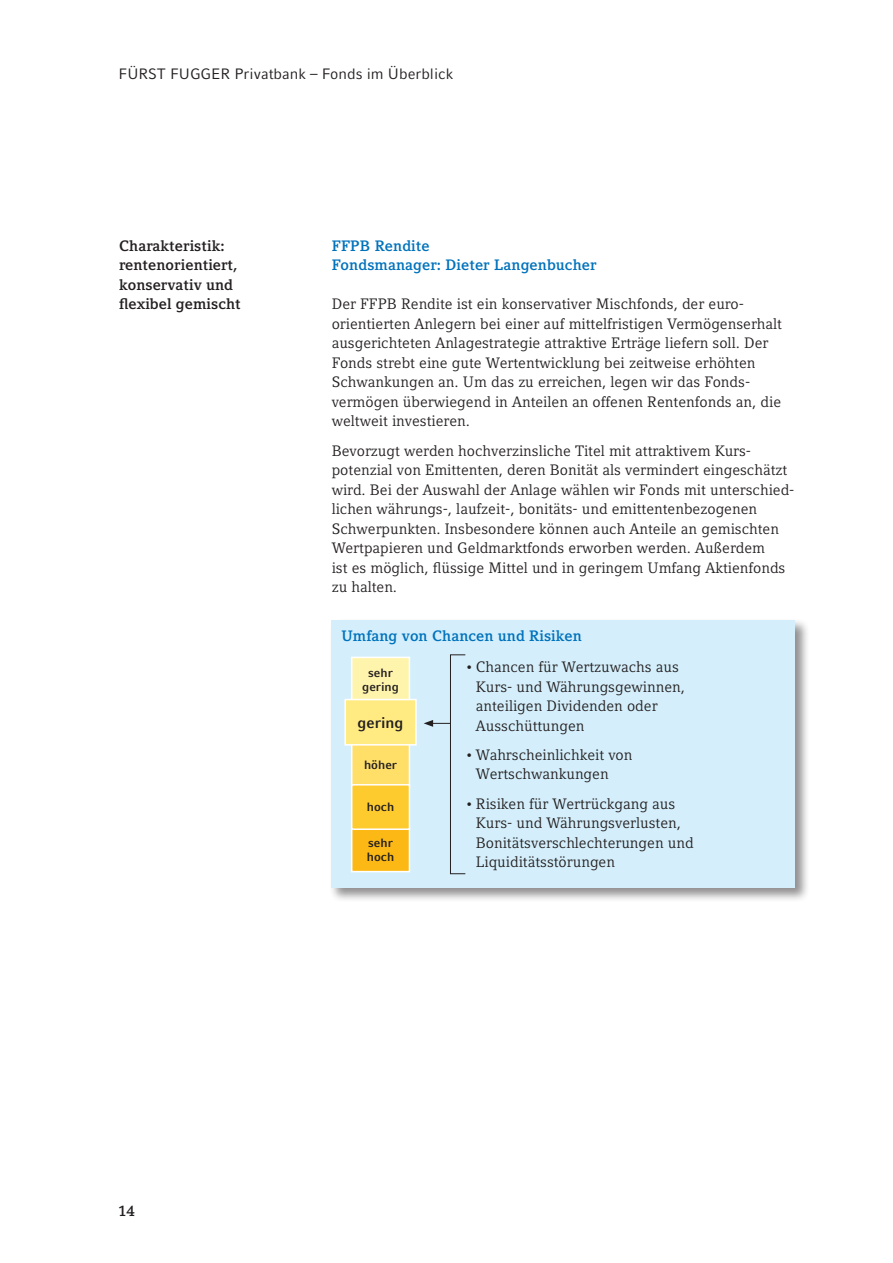
<style>
.page{position:relative;width:893px;height:1263px;background:#fff}
.page>*{position:absolute;margin:0;border:0;box-sizing:border-box;transform-origin:0 0}
.Fließtext__Basis{font:15px/19.5px "Compatil Letter LT Pro";color:#231f20}
.Fließtext_weit{font:15px/19.5px "Compatil Letter LT Pro";color:#231f20}
.Zwischenüberschrift{font:700 15px/19.5px "Compatil Letter LT Pro";letter-spacing:.005em;color:#0072bc}
.Marginalie{font:700 15px/19.5px "Compatil Letter LT Pro";letter-spacing:.005em;color:#231f20}
.Produkt{font:15px "Compatil Fact LT Pro";color:#231f20}
.Zusatz_mittig_groß{font:700 15px "Compatil Fact LT Pro";color:#231f20}
.Zusatz_mittig{font:700 12px/13.5px "Compatil Fact LT Pro";color:#231f20;text-align:center}
</style>
<div class="page">
<div style="left:329px;top:618px;width:480px;height:285px;background:#231f20;opacity:.5"></div>
<div style="left:332px;top:620px;width:463px;height:268px;background:#d4effb"></div>
<svg style="left:344px;top:656px;width:73px;height:217px"></svg>
<svg style="left:424px;top:720px;width:26px;height:7px"></svg>
<div style="left:450px;top:654px;width:16px;height:220px;border:1px solid #231f20"></div>
<p class="Produkt" style="left:119px;top:65px;width:336px">FÜRST FUGGER Privatbank – Fonds im Überblick</p>
<p class="Marginalie" style="left:119px;top:236px;width:123px">Charakteristik: rentenorientiert, konservativ und flexibel gemischt</p>
<p class="Zwischenüberschrift" style="left:332px;top:236px;width:266px">FFPB Rendite<br>Fondsmanager: Dieter Langenbucher</p>
<p class="Fließtext_weit" style="left:332px;top:295px;width:452px">Der FFPB Rendite ist ein konservativer Mischfonds, der euro&shy;orientierten Anlegern bei einer auf mittelfristigen Vermögenserhalt ausgerichteten Anlagestrategie attraktive Erträge liefern soll. Der Fonds strebt eine gute Wertentwicklung bei zeitweise erhöhten Schwankungen an. Um das zu erreichen, legen wir das Fonds&shy;vermögen überwiegend in Anteilen an offenen Rentenfonds an, die weltweit investieren.</p>
<p class="Fließtext__Basis" style="left:332px;top:441px;width:464px">Bevorzugt werden hochverzinsliche Titel mit attraktivem Kurs&shy;potenzial von Emittenten, deren Bonität als vermindert eingeschätzt wird. Bei der Auswahl der Anlage wählen wir Fonds mit unterschied&shy;lichen währungs-, laufzeit-, bonitäts- und emittentenbezogenen Schwerpunkten. Insbesondere können auch Anteile an gemischten Wertpapieren und Geldmarktfonds erworben werden. Außerdem<br>ist es möglich, flüssige Mittel und in geringem Umfang Aktienfonds zu halten.</p>
<p class="Zwischenüberschrift" style="left:341px;top:626px;width:242px">Umfang von Chancen und Risiken</p>
<p class="Zusatz_mittig" style="left:362px;top:666px;width:38px">sehr gering</p>
<p class="Fließtext__Basis" style="left:476px;top:657px;width:211px;text-indent:-11px">•Chancen für Wertzuwachs aus<br>Kurs- und Währungsgewinnen, anteiligen Dividenden oder<br>Ausschüttungen</p>
<p class="Fließtext__Basis" style="left:476px;top:745px;width:158px;text-indent:-11px">•Wahrscheinlichkeit von<br>Wertschwankungen</p>
<p class="Fließtext__Basis" style="left:476px;top:794px;width:219px;text-indent:-11px">•Risiken für Wertrückgang aus<br>Kurs- und Währungsverlusten,<br>Bonitätsverschlechterungen und<br>Liquiditätsstörungen</p>
<p class="Zusatz_mittig_groß" style="left:358px;top:714px;width:47px">gering</p>
<p class="Zusatz_mittig" style="left:364px;top:758px;width:34px">höher</p>
<p class="Zusatz_mittig" style="left:367px;top:801px;width:29px">hoch</p>
<p class="Zusatz_mittig" style="left:367px;top:836px;width:29px;text-align:left">sehr hoch</p>
<p class="Marginalie" style="left:118px;top:1201px;width:18px">14</p>
</div>
